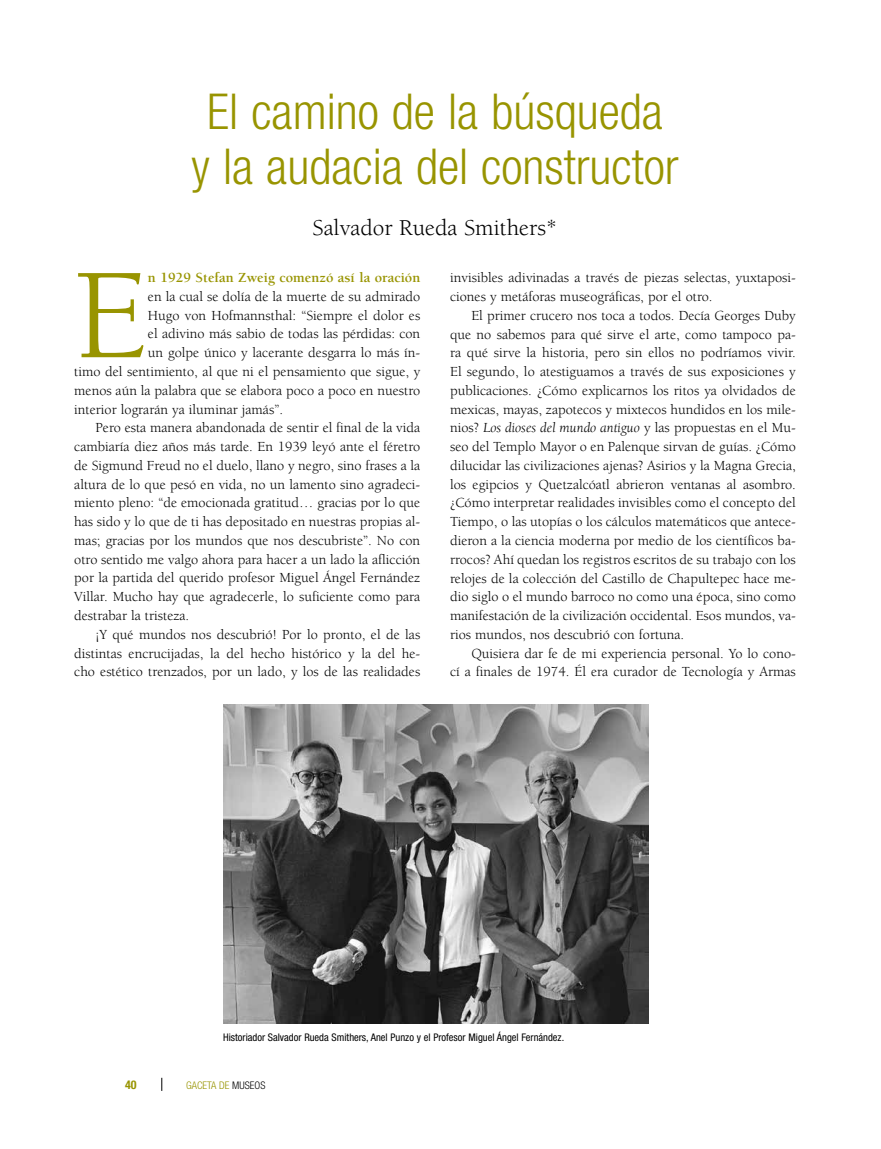
<style>
.page{position:relative;width:881px;height:1149px;background:#fff}
.page>*{position:absolute;margin:0;border:0;box-sizing:border-box;transform-origin:0 0}
.t1{font:132.3px "Berkeley Std";color:#989400}
.t2{font:300 condensed 49.5px/54px "Helvetica Neue LT Std";color:#989400;text-align:center}
.t3{font:23.25px "Berkeley Std";color:#000}
.t4{font:14.25px/18.8px "Berkeley Std";color:#000}
.t5{font:700 14.25px "Berkeley Std";color:#989400}
.t6{font:700 condensed 12px "Helvetica Neue LT Std";color:#989400}
.t7{font:condensed 10.5px "Helvetica Neue LT Std";color:#000}
.t8{font:300 condensed 10.5px "Helvetica Neue LT Std";color:#989400}
.s1{font-style:italic}
.s2{color:#000}
</style>
<div class="page">
<svg style="left:161px;top:1077px;width:1px;height:13px"></svg>
<img style="left:223px;top:704px;width:425px;height:318px">
<h2 class="t2" style="left:191px;top:84px;width:488px">El camino de la búsqueda<br>y la audacia del constructor</h2>
<h3 class="t3" style="left:312px;top:215px;width:246px">Salvador Rueda Smithers*</h3>
<h1 class="t1" style="left:74px;top:244px;width:75px">E</h1>
<p class="t5" style="left:148px;top:270px;width:274px">n 1929 Stefan Zweig comenzó así la oración</p>
<p class="t4" style="left:148px;top:287px;width:274px">en la cual se dolía de la muerte de su admirado</p>
<p class="t4" style="left:148px;top:306px;width:274px">Hugo von Hofmannsthal: “Siempre el dolor es</p>
<p class="t4" style="left:148px;top:325px;width:274px">el adivino más sabio de todas las pérdidas: con</p>
<p class="t4" style="left:148px;top:343px;width:274px">un golpe único y lacerante desgarra lo más ín-</p>
<p class="t4" style="left:74px;top:362px;width:347px">timo del sentimiento, al que ni el pensamiento que sigue, y</p>
<p class="t4" style="left:74px;top:381px;width:347px">menos aún la palabra que se elabora poco a poco en nuestro</p>
<p class="t4" style="left:74px;top:400px;width:210px">interior lograrán ya iluminar jamás”.</p>
<p class="t4" style="left:95px;top:418px;width:326px">Pero esta manera abandonada de sentir el final de la vida</p>
<p class="t4" style="left:74px;top:437px;width:347px">cambiaría diez años más tarde. En 1939 leyó ante el féretro</p>
<p class="t4" style="left:74px;top:456px;width:347px">de Sigmund Freud no el duelo, llano y negro, sino frases a la</p>
<p class="t4" style="left:74px;top:475px;width:347px">altura de lo que pesó en vida, no un lamento sino agradeci-</p>
<p class="t4" style="left:74px;top:493px;width:347px">miento pleno: “de emocionada gratitud… gracias por lo que</p>
<p class="t4" style="left:74px;top:512px;width:347px">has sido y lo que de ti has depositado en nuestras propias al-</p>
<p class="t4" style="left:74px;top:531px;width:347px">mas; gracias por los mundos que nos descubriste”. No con</p>
<p class="t4" style="left:74px;top:550px;width:347px">otro sentido me valgo ahora para hacer a un lado la aflicción</p>
<p class="t4" style="left:74px;top:568px;width:347px">por la partida del querido profesor Miguel Ángel Fernández</p>
<p class="t4" style="left:74px;top:587px;width:347px">Villar. Mucho hay que agradecerle, lo suficiente como para</p>
<p class="t4" style="left:74px;top:606px;width:116px">destrabar la tristeza.</p>
<p class="t4" style="left:95px;top:625px;width:326px">¡Y qué mundos nos descubrió! Por lo pronto, el de las</p>
<p class="t4" style="left:74px;top:643px;width:347px">distintas encrucijadas, la del hecho histórico y la del he-</p>
<p class="t4" style="left:74px;top:662px;width:347px">cho estético trenzados, por un lado, y los de las realidades</p>
<p class="t4" style="left:450px;top:268px;width:347px">invisibles adivinadas a través de piezas selectas, yuxtaposi&shy;ciones y metáforas museográficas, por el otro.</p>
<p class="t4" style="left:450px;top:306px;width:347px;text-align:justify;text-indent:21px">El primer crucero nos toca a todos. Decía Georges Duby que no sabemos para qué sirve el arte, como tampoco pa&shy;ra qué sirve la historia, pero sin ellos no podríamos vivir.<br>El segundo, lo atestiguamos a través de sus exposiciones y publicaciones. ¿Cómo explicarnos los ritos ya olvidados de mexicas, mayas, zapotecos y mixtecos hundidos en los mile&shy;nios? <span class="s1">Los dioses del mundo antiguo</span> y las propuestas en el Mu&shy;seo del Templo Mayor o en Palenque sirvan de guías. ¿Cómo dilucidar las civilizaciones ajenas? Asirios y la Magna Grecia, los egipcios y Quetzalcóatl abrieron ventanas al asombro. ¿Cómo interpretar realidades invisibles como el concepto del Tiempo, o las utopías o los cálculos matemáticos que antece&shy;dieron a la ciencia moderna por medio de los científicos ba&shy;rrocos? Ahí quedan los registros escritos de su trabajo con los relojes de la colección del Castillo de Chapultepec hace me&shy;dio siglo o el mundo barroco no como una época, sino como manifestación de la civilización occidental. Esos mundos, va&shy;rios mundos, nos descubrió con fortuna.</p>
<p class="t4" style="left:450px;top:643px;width:347px;text-align:right">Quisiera dar fe de mi experiencia personal. Yo lo cono-<br>cí a finales de 1974. Él era curador de Tecnología y Armas</p>
<p class="t7" style="left:223px;top:1031px;width:342px">Historiador Salvador Rueda Smithers, Anel Punzo y el Profesor Miguel Ángel Fernández.</p>
<p class="t6" style="left:125px;top:1077px;width:13px">40</p>
<p class="t8" style="left:186px;top:1078px;width:81px">GACETA DE <span class="s2">MUSEOS</span></p>
</div>
